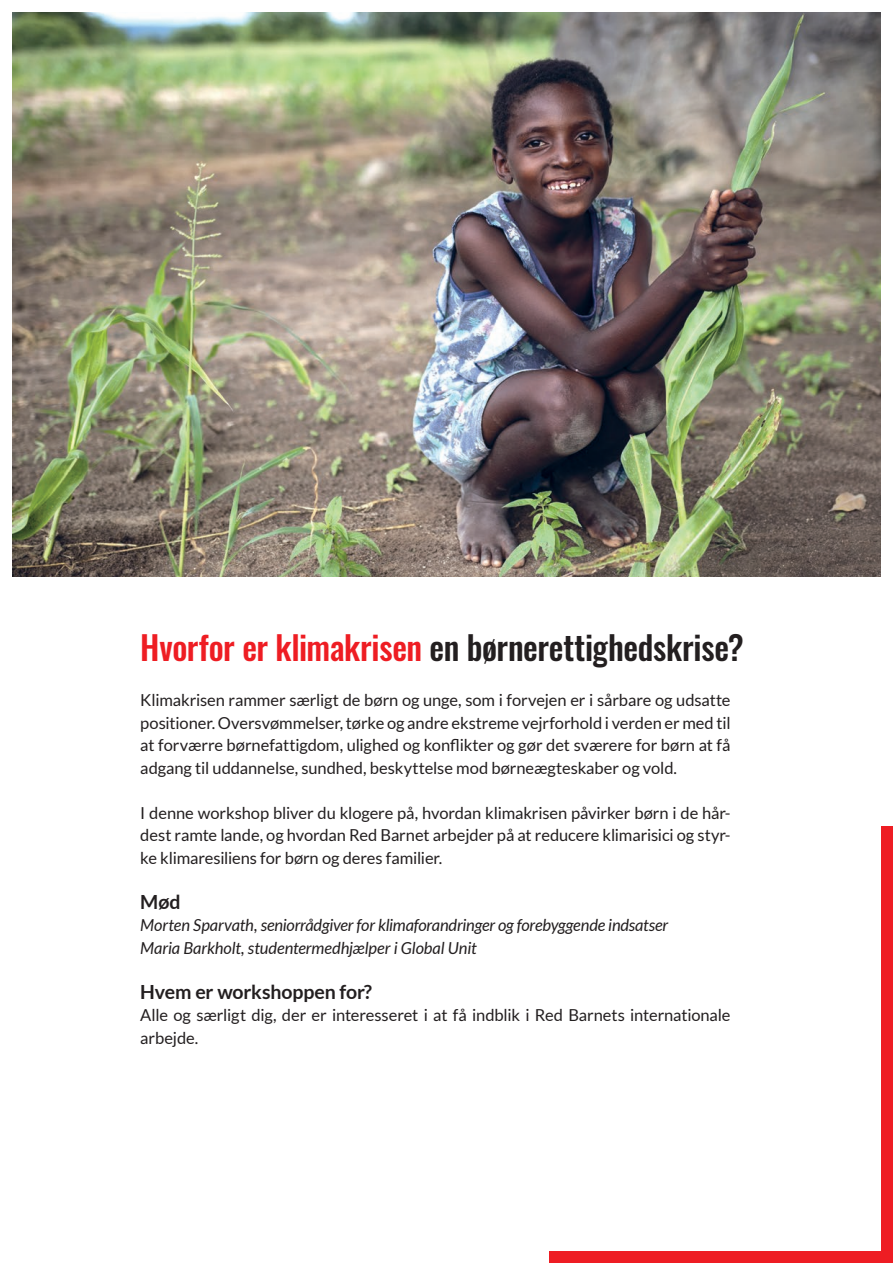
<style>
.page{position:relative;width:893px;height:1263px;background:#fff}
.page>*{position:absolute;margin:0;border:0;box-sizing:border-box;transform-origin:0 0}
.t1{font:500 33px "Oswald";letter-spacing:-.01em;color:#231f20}
.t2{font:700 19.5px "Lato";letter-spacing:-.005em;color:#231f20}
.t3{font:16.5px/22.5px "Lato";letter-spacing:-.005em;color:#231f20;text-align:justify}
.t4{font:italic 16.5px/22.5px "Lato";letter-spacing:-.01em;color:#231f20}
.s1{color:#ee1d23}
</style>
<div class="page">
<div style="left:549px;top:826px;width:344px;height:437px;background:#ee1d23"></div>
<div style="left:13px;top:13px;width:867px;height:1238px;background:#fff"></div>
<img style="left:13px;top:13px;width:867px;height:563px">
<h1 class="t1" style="left:140px;top:618px;width:605px"><span class="s1">Hvorfor er klimakrisen</span> en børnerettighedskrise?</h1>
<p class="t3" style="left:140px;top:689px;width:592px">Klimakrisen rammer særligt de børn og unge, som i forvejen er i sårbare og udsatte positioner. Oversvømmelser, tørke og andre ekstreme vejrforhold i verden er med til at forværre børnefattigdom, ulighed og konflikter og gør det sværere for børn at få adgang til uddannelse, sundhed, beskyttelse mod børneægteskaber og vold.</p>
<p class="t3" style="left:140px;top:801px;width:592px">I denne workshop bliver du klogere på, hvordan klimakrisen påvirker børn i de hår&shy;dest ramte lande, og hvordan Red Barnet arbejder på at reducere klimarisici og styr&shy;ke klimaresiliens for børn og deres familier.</p>
<p class="t2" style="left:140px;top:890px;width:42px">Mød</p>
<p class="t4" style="left:140px;top:914px;width:529px">Morten Sparvath, seniorrådgiver for klimaforandringer og forebyggende indsatser<br>Maria Barkholt, studentermedhjælper i Global Unit</p>
<p class="t2" style="left:140px;top:980px;width:233px">Hvem er workshoppen for?</p>
<p class="t3" style="left:140px;top:1004px;width:592px">Alle og særligt dig, der er interesseret i at få indblik i Red Barnets internationale arbejde.</p>
</div>
